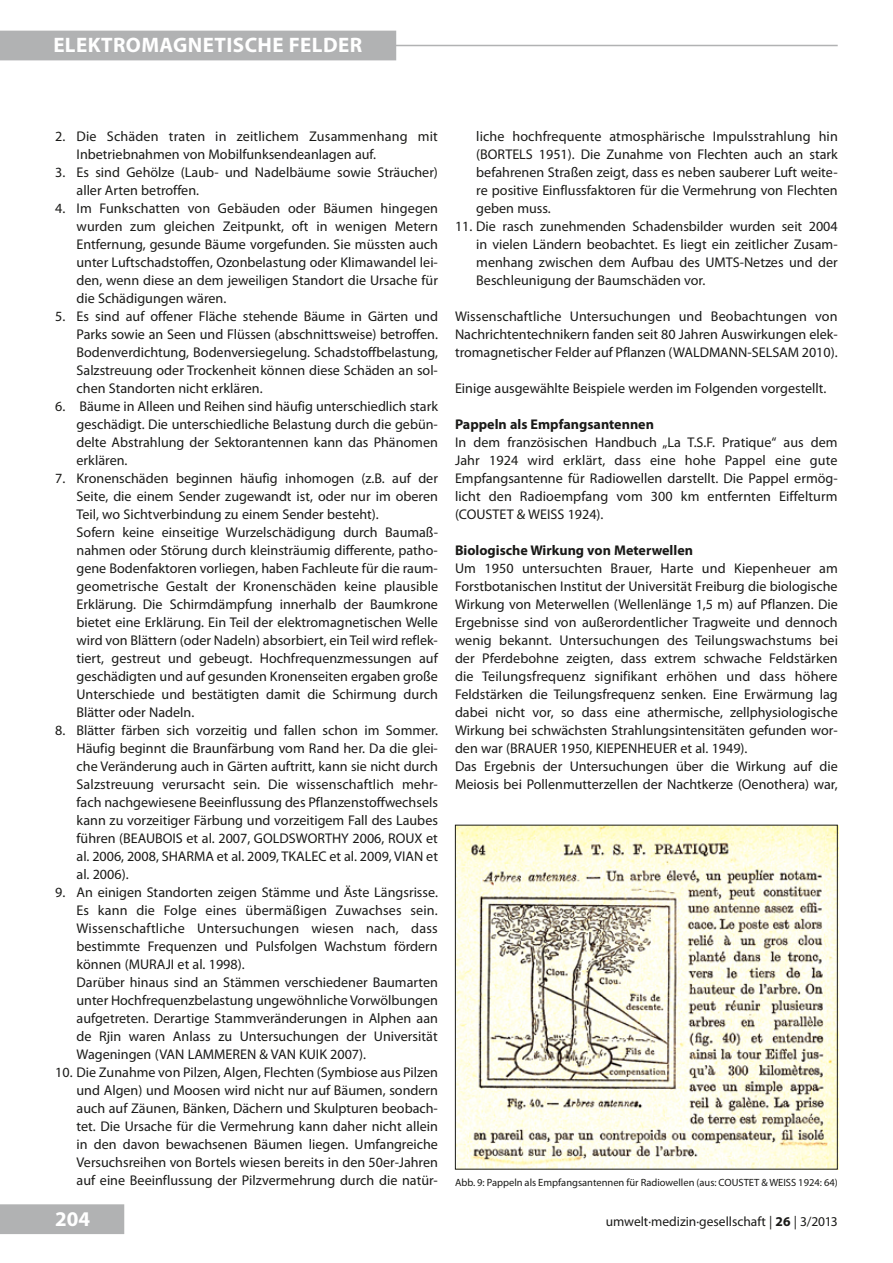
<style>
.page{position:relative;width:893px;height:1263px;background:#fff}
.page>*{position:absolute;margin:0;border:0;box-sizing:border-box;transform-origin:0 0}
.t1{font:700 21px "Myriad Pro";letter-spacing:.02em;color:#fff}
.Normal_-_5{font:14.1px/18px "Myriad Pro";color:#1a1a18;text-align:justify}
.t2{font:700 14.1px "Myriad Pro";color:#1a1a18}
.t3{font:13.5px "Myriad Pro";color:#1a1a18}
.BU{font:10.5px "Myriad Pro";color:#1a1a18}
.s1{font-weight:700}
</style>
<div class="page">
<hr style="left:55px;top:45px;width:783px;height:1px;background:#b1b2b3">
<div style="left:0;top:1204px;width:124px;height:30px;background:#b1b2b3"></div>
<div style="left:0;top:31px;width:396px;height:29px;background:#b1b2b3"></div>
<img style="left:457px;top:827px;width:379px;height:340px">
<div style="left:455px;top:825px;width:383px;height:344px;border:1px solid #1a1a18"></div>
<h1 class="t1" style="left:53px;top:32px;width:310px">Elektromagnetische Felder</h1>
<p class="Normal_-_5" style="left:77px;top:127px;width:363px;text-indent:-21px">2. Die Schäden traten in zeitlichem Zusammenhang mit<br>Inbetriebnahmen von Mobilfunksendeanlagen auf.</p>
<p class="Normal_-_5" style="left:77px;top:163px;width:363px;text-indent:-21px">3. Es sind Gehölze (Laub- und Nadelbäume sowie Sträucher) aller Arten betroffen.</p>
<p class="Normal_-_5" style="left:77px;top:199px;width:363px;text-indent:-21px">4. Im Funkschatten von Gebäuden oder Bäumen hingegen wurden zum gleichen Zeitpunkt, oft in wenigen Metern Entfernung, gesunde Bäume vorgefunden. Sie müssten auch unter Luftschadstoffen, Ozonbelastung oder Klimawandel lei&shy;den, wenn diese an dem jeweiligen Standort die Ursache für die Schädigungen wären.</p>
<p class="Normal_-_5" style="left:77px;top:307px;width:363px;text-indent:-21px">5. Es sind auf offener Fläche stehende Bäume in Gärten und Parks sowie an Seen und Flüssen (abschnittsweise) betroffen.<br>Bodenverdichtung, Bodenversiegelung. Schadstoffbelastung, Salzstreuung oder Trockenheit können diese Schäden an sol&shy;chen Standorten nicht erklären.</p>
<p class="Normal_-_5" style="left:77px;top:397px;width:363px;text-indent:-21px">6. Bäume in Alleen und Reihen sind häufig unterschiedlich stark geschädigt. Die unterschiedliche Belastung durch die gebün&shy;delte Abstrahlung der Sektorantennen kann das Phänomen erklären.</p>
<p class="Normal_-_5" style="left:77px;top:469px;width:363px;text-indent:-21px">7. Kronenschäden beginnen häufig inhomogen (z.B. auf der Seite, die einem Sender zugewandt ist, oder nur im oberen Teil, wo Sichtverbindung zu einem Sender besteht).</p>
<p class="Normal_-_5" style="left:77px;top:523px;width:363px">Sofern keine einseitige Wurzelschädigung durch Baumaß&shy;nahmen oder Störung durch kleinsträumig differente, patho&shy;gene Bodenfaktoren vorliegen, haben Fachleute für die raum&shy;geometrische Gestalt der Kronenschäden keine plausible Erklärung. Die Schirmdämpfung innerhalb der Baumkrone bietet eine Erklärung. Ein Teil der elektromagnetischen Welle wird von Blättern (oder Nadeln) absorbiert, ein Teil wird reflek&shy;tiert, gestreut und gebeugt. Hochfrequenzmessungen auf geschädigten und auf gesunden Kronenseiten ergaben große Unterschiede und bestätigten damit die Schirmung durch Blätter oder Nadeln.</p>
<p class="Normal_-_5" style="left:77px;top:721px;width:363px;text-indent:-21px">8. Blätter färben sich vorzeitig und fallen schon im Sommer.<br>Häufig beginnt die Braunfärbung vom Rand her. Da die glei&shy;che Veränderung auch in Gärten auftritt, kann sie nicht durch Salzstreuung verursacht sein. Die wissenschaftlich mehr&shy;fach nachgewiesene Beeinflussung des Pflanzenstoffwechsels kann zu vorzeitiger Färbung und vorzeitigem Fall des Laubes führen (BEAUBOIS et al. 2007, GOLDSWORTHY 2006, ROUX et al. 2006, 2008, SHARMA et al. 2009, TKALEC et al. 2009, VIAN et al. 2006).</p>
<p class="Normal_-_5" style="left:77px;top:883px;width:363px;text-indent:-21px">9. An einigen Standorten zeigen Stämme und Äste Längsrisse.<br>Es kann die Folge eines übermäßigen Zuwachses sein.<br>Wissenschaftliche Untersuchungen wiesen nach, dass bestimmte Frequenzen und Pulsfolgen Wachstum fördern können (MURAJI et al. 1998).</p>
<p class="Normal_-_5" style="left:77px;top:973px;width:363px">Darüber hinaus sind an Stämmen verschiedener Baumarten unter Hochfrequenzbelastung ungewöhnliche Vorwölbungen aufgetreten. Derartige Stammveränderungen in Alphen aan de Rjin waren Anlass zu Untersuchungen der Universität Wageningen (VAN LAMMEREN &amp; VAN KUIK 2007).</p>
<p class="Normal_-_5" style="left:77px;top:1063px;width:363px;text-indent:-21px">10. Die Zunahme von Pilzen, Algen, Flechten (Symbiose aus Pilzen und Algen) und Moosen wird nicht nur auf Bäumen, sondern auch auf Zäunen, Bänken, Dächern und Skulpturen beobach&shy;tet. Die Ursache für die Vermehrung kann daher nicht allein in den davon bewachsenen Bäumen liegen. Umfangreiche Versuchsreihen von Bortels wiesen bereits in den 50er-Jahren auf eine Beeinflussung der Pilzvermehrung durch die natür-</p>
<p class="Normal_-_5" style="left:476px;top:127px;width:363px">liche hochfrequente atmosphärische Impulsstrahlung hin (BORTELS 1951). Die Zunahme von Flechten auch an stark befahrenen Straßen zeigt, dass es neben sauberer Luft weite&shy;re positive Einflussfaktoren für die Vermehrung von Flechten geben muss.</p>
<p class="Normal_-_5" style="left:476px;top:217px;width:363px;text-indent:-21px">11. Die rasch zunehmenden Schadensbilder wurden seit 2004 in vielen Ländern beobachtet. Es liegt ein zeitlicher Zusam&shy;menhang zwischen dem Aufbau des UMTS-Netzes und der Beschleunigung der Baumschäden vor.</p>
<p class="Normal_-_5" style="left:455px;top:307px;width:384px">Wissenschaftliche Untersuchungen und Beobachtungen von Nachrichtentechnikern fanden seit 80 Jahren Auswirkungen elek&shy;tromagnetischer Felder auf Pflanzen (WALDMANN-SELSAM 2010).</p>
<p class="Normal_-_5" style="left:455px;top:379px;width:373px">Einige ausgewählte Beispiele werden im Folgenden vorgestellt.</p>
<p class="t2" style="left:455px;top:415px;width:200px">Pappeln als Empfangsantennen</p>
<p class="Normal_-_5" style="left:455px;top:433px;width:384px">In dem französischen Handbuch „La T.S.F. Pratique“ aus dem Jahr 1924 wird erklärt, dass eine hohe Pappel eine gute Empfangsantenne für Radiowellen darstellt. Die Pappel ermög&shy;licht den Radioempfang vom 300 km entfernten Eiffelturm (COUSTET &amp; WEISS 1924).</p>
<p class="t2" style="left:455px;top:541px;width:240px">Biologische Wirkung von Meterwellen</p>
<p class="Normal_-_5" style="left:455px;top:559px;width:384px">Um 1950 untersuchten Brauer, Harte und Kiepenheuer am Forstbotanischen Institut der Universität Freiburg die biologische Wirkung von Meterwellen (Wellenlänge 1,5 m) auf Pflanzen. Die Ergebnisse sind von außerordentlicher Tragweite und dennoch wenig bekannt. Untersuchungen des Teilungswachstums bei der Pferdebohne zeigten, dass extrem schwache Feldstärken die Teilungsfrequenz signifikant erhöhen und dass höhere Feldstärken die Teilungsfrequenz senken. Eine Erwärmung lag dabei nicht vor, so dass eine athermische, zellphysiologische Wirkung bei schwächsten Strahlungsintensitäten gefunden wor&shy;den war (BRAUER 1950, KIEPENHEUER et al. 1949).</p>
<p class="Normal_-_5" style="left:455px;top:757px;width:384px">Das Ergebnis der Untersuchungen über die Wirkung auf die<br>Meiosis bei Pollenmutterzellen der Nachtkerze (Oenothera) war,</p>
<p class="BU" style="left:455px;top:1176px;width:384px">Abb. 9: Pappeln als Empfangsantennen für Radiowellen (aus: COUSTET &amp; WEISS 1924: 64)</p>
<h1 class="t1" style="left:55px;top:1205px;width:36px">204</h1>
<p class="t3" style="left:606px;top:1213px;width:233px">umwelt·medizin·gesellschaft | <span class="s1">26</span> | 3/2013</p>
</div>
